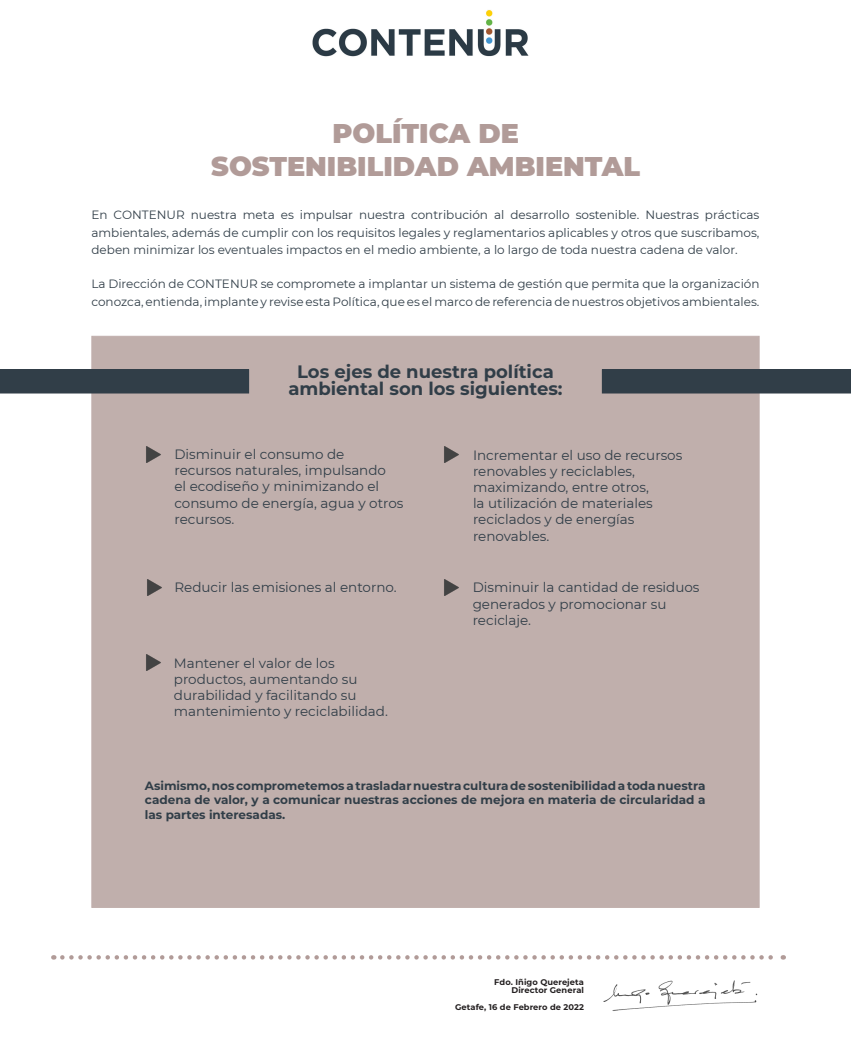
<style>
.page{position:relative;width:851px;height:1063px;background:#fff}
.page>*{position:absolute;margin:0;border:0;box-sizing:border-box;transform-origin:0 0}
.t1{font:900 27px "Montserrat";color:#b19b98}
.t2{font:700 18px/17.2px "Montserrat";color:#313e48;text-align:center}
.t3{font:13.5px/16.2px "Montserrat";color:#313e48}
.t4{font:12px/17.2px "Montserrat";color:#313e48;text-align:justify}
.t5{font:700 12px/14.4px "Montserrat";color:#313e48;text-align:justify}
.t6{font:700 8.25px "Montserrat";letter-spacing:.01em;color:#231f20}
</style>
<div class="page">
<div style="left:91px;top:336px;width:668px;height:572px;background:#c0afac;border:1px solid #b19b98"></div>
<img style="left:312px;top:10px;width:217px;height:47px">
<svg style="left:62px;top:955px;width:721px;height:5px"></svg>
<div style="left:0;top:369px;width:249px;height:24px;background:#313e48"></div>
<div style="left:602px;top:369px;width:248px;height:24px;background:#313e48"></div>
<img style="left:146px;top:447px;width:15px;height:16px">
<img style="left:444px;top:447px;width:15px;height:16px">
<img style="left:147px;top:579px;width:15px;height:16px">
<img style="left:444px;top:579px;width:15px;height:16px">
<img style="left:146px;top:654px;width:15px;height:16px">
<img style="left:603px;top:980px;width:155px;height:31px">
<p class="t1" style="left:332px;top:114px;width:188px">POLÍTICA DE</p>
<p class="t1" style="left:211px;top:146px;width:430px">SOSTENIBILIDAD AMBIENTAL</p>
<p class="t4" style="left:91px;top:206px;width:669px">En CONTENUR nuestra meta es impulsar nuestra contribución al desarrollo sostenible. Nuestras prácticas ambientales, además de cumplir con los requisitos legales y reglamentarios aplicables y otros que suscribamos, deben minimizar los eventuales impactos en el medio ambiente, a lo largo de toda nuestra cadena de valor.</p>
<p class="t4" style="left:91px;top:275px;width:669px">La Dirección de CONTENUR se compromete a implantar un sistema de gestión que permita que la organización conozca, entienda, implante y revise esta Política, que es el marco de referencia de nuestros objetivos ambientales.</p>
<p class="t2" style="left:288px;top:362px;width:276px">Los ejes de nuestra política ambiental son los siguientes:</p>
<p class="t3" style="left:174px;top:446px;width:230px">Disminuir el consumo de recursos naturales, impulsando<br>el ecodiseño y minimizando el consumo de energía, agua y otros recursos.</p>
<p class="t3" style="left:174px;top:579px;width:224px">Reducir las emisiones al entorno.</p>
<p class="t3" style="left:174px;top:654px;width:215px">Mantener el valor de los productos, aumentando su durabilidad y facilitando su mantenimiento y reciclabilidad.</p>
<p class="t3" style="left:473px;top:446px;width:211px">Incrementar el uso de recursos renovables y reciclables, maximizando, entre otros,<br>la utilización de materiales reciclados y de energías renovables.</p>
<p class="t3" style="left:472px;top:579px;width:228px">Disminuir la cantidad de residuos generados y promocionar su reciclaje.</p>
<p class="t5" style="left:145px;top:778px;width:562px">Asimismo, nos comprometemos a trasladar nuestra cultura de sostenibilidad a toda nuestra cadena de valor, y a comunicar nuestras acciones de mejora en materia de circularidad a las partes interesadas.</p>
<p class="t6" style="left:494px;top:976px;width:91px">Fdo. Iñigo Querejeta</p>
<p class="t6" style="left:511px;top:985px;width:74px">Director General</p>
<p class="t6" style="left:455px;top:1001px;width:130px">Getafe, 16 de Febrero de 2022</p>
</div>
